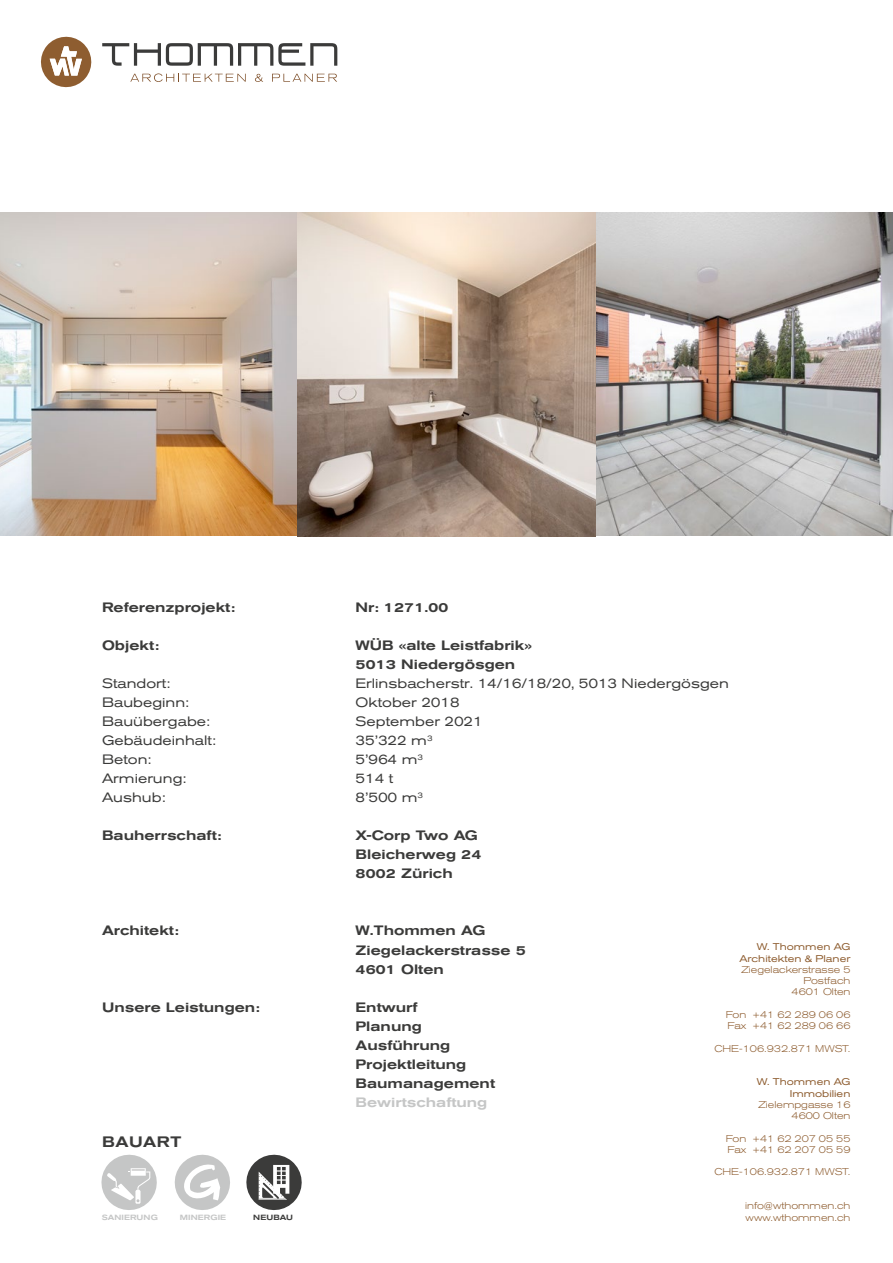
<style>
.page{position:relative;width:893px;height:1263px;background:#fff}
.page>*{position:absolute;margin:0;border:0;box-sizing:border-box;transform-origin:0 0}
.t1{font:500 expanded 15px "Akzidenz Grotesk BQ";letter-spacing:.05em;color:#3b3b3a}
.t2{font:500 expanded 13.5px/19px "Akzidenz Grotesk BQ";color:#3b3b3a}
.t3{font:expanded 13.5px "Akzidenz Grotesk BQ";color:#3b3b3a}
.t4{font:500 expanded 13.5px "Akzidenz Grotesk BQ";color:#c5c6c6}
.t5{font:300 expanded 9.75px/11.2px "Akzidenz Grotesk BQ";color:#8e5d30}
.t6{font:expanded 9.75px/11.2px "Akzidenz Grotesk BQ";color:#8e5d30;text-align:right}
.t7{font:500 expanded 7.5px "Akzidenz Grotesk BQ";letter-spacing:.01em;color:#c5c6c6}
.t8{font:500 expanded 7.5px "Akzidenz Grotesk BQ";letter-spacing:.01em;color:#3b3b3a}
</style>
<div class="page">
<svg style="left:130px;top:73px;width:116px;height:9px"></svg>
<svg style="left:255px;top:74px;width:8px;height:8px"></svg>
<svg style="left:272px;top:74px;width:65px;height:8px"></svg>
<svg style="left:102px;top:43px;width:235px;height:23px"></svg>
<svg style="left:41px;top:37px;width:50px;height:50px"></svg>
<img style="left:0;top:213px;width:893px;height:323px">
<svg style="left:174px;top:1154px;width:56px;height:56px"></svg>
<svg style="left:246px;top:1154px;width:56px;height:57px"></svg>
<svg style="left:101px;top:1154px;width:56px;height:56px"></svg>
<p class="t2" style="left:102px;top:598px;width:135px">Referenzprojekt:</p>
<p class="t2" style="left:356px;top:598px;width:95px">Nr: 1271.00</p>
<p class="t2" style="left:102px;top:636px;width:59px">Objekt:</p>
<p class="t2" style="left:356px;top:636px;width:178px">WÜB «alte Leistfabrik»<br>5013 Niedergösgen</p>
<p class="t3" style="left:102px;top:676px;width:70px">Standort:</p>
<p class="t3" style="left:356px;top:676px;width:375px">Erlinsbacherstr. 14/16/18/20, 5013 Niedergösgen</p>
<p class="t3" style="left:102px;top:695px;width:89px">Baubeginn:</p>
<p class="t3" style="left:356px;top:695px;width:106px">Oktober 2018</p>
<p class="t3" style="left:102px;top:714px;width:110px">Bauübergabe:</p>
<p class="t3" style="left:356px;top:714px;width:129px">September 2021</p>
<p class="t3" style="left:102px;top:733px;width:115px">Gebäudeinhalt:</p>
<p class="t3" style="left:356px;top:733px;width:78px">35’322 m<sup>3</sup></p>
<p class="t3" style="left:102px;top:752px;width:51px">Beton:</p>
<p class="t3" style="left:356px;top:752px;width:69px">5’964 m<sup>3</sup></p>
<p class="t3" style="left:102px;top:771px;width:86px">Armierung:</p>
<p class="t3" style="left:356px;top:771px;width:39px">514 t</p>
<p class="t3" style="left:102px;top:790px;width:65px">Aushub:</p>
<p class="t3" style="left:356px;top:790px;width:69px">8’500 m<sup>3</sup></p>
<p class="t2" style="left:102px;top:826px;width:121px">Bauherrschaft:</p>
<p class="t2" style="left:356px;top:826px;width:127px">X-Corp Two AG<br>Bleicherweg 24<br>8002 Zürich</p>
<p class="t2" style="left:102px;top:921px;width:79px">Architekt:</p>
<p class="t2" style="left:356px;top:921px;width:172px">W.Thommen AG<br>Ziegelackerstrasse 5<br>4601 Olten</p>
<p class="t2" style="left:102px;top:997px;width:159px">Unsere Leistungen:</p>
<p class="t2" style="left:356px;top:997px;width:141px">Entwurf<br>Planung<br>Ausführung<br>Projektleitung<br>Baumanagement</p>
<p class="t4" style="left:356px;top:1094px;width:133px">Bewirtschaftung</p>
<p class="t1" style="left:102px;top:1133px;width:81px">BAUART</p>
<p class="t7" style="left:102px;top:1213px;width:58px">SANIERUNG</p>
<p class="t7" style="left:180px;top:1213px;width:48px">MINERGIE</p>
<p class="t8" style="left:253px;top:1213px;width:41px">NEUBAU</p>
<p class="t6" style="left:739px;top:941px;width:113px">W. Thommen AG<br>Architekten &amp; Planer</p>
<p class="t5" style="left:742px;top:964px;width:110px;text-align:right">Ziegelackerstrasse 5<br>Postfach<br>4601 Olten</p>
<p class="t5" style="left:726px;top:1009px;width:126px">Fon +41 62 289 06 06<br>Fax +41 62 289 06 66</p>
<p class="t5" style="left:714px;top:1043px;width:138px">CHE-106.932.871 MWST.</p>
<p class="t6" style="left:757px;top:1076px;width:95px">W. Thommen AG<br>Immobilien</p>
<p class="t5" style="left:759px;top:1099px;width:93px;text-align:right">Zielempgasse 16<br>4600 Olten</p>
<p class="t5" style="left:726px;top:1133px;width:126px">Fon +41 62 207 05 55<br>Fax +41 62 207 05 59</p>
<p class="t5" style="left:714px;top:1166px;width:138px">CHE-106.932.871 MWST.</p>
<p class="t5" style="left:745px;top:1200px;width:107px">info@wthommen.ch www.wthommen.ch</p>
</div>
